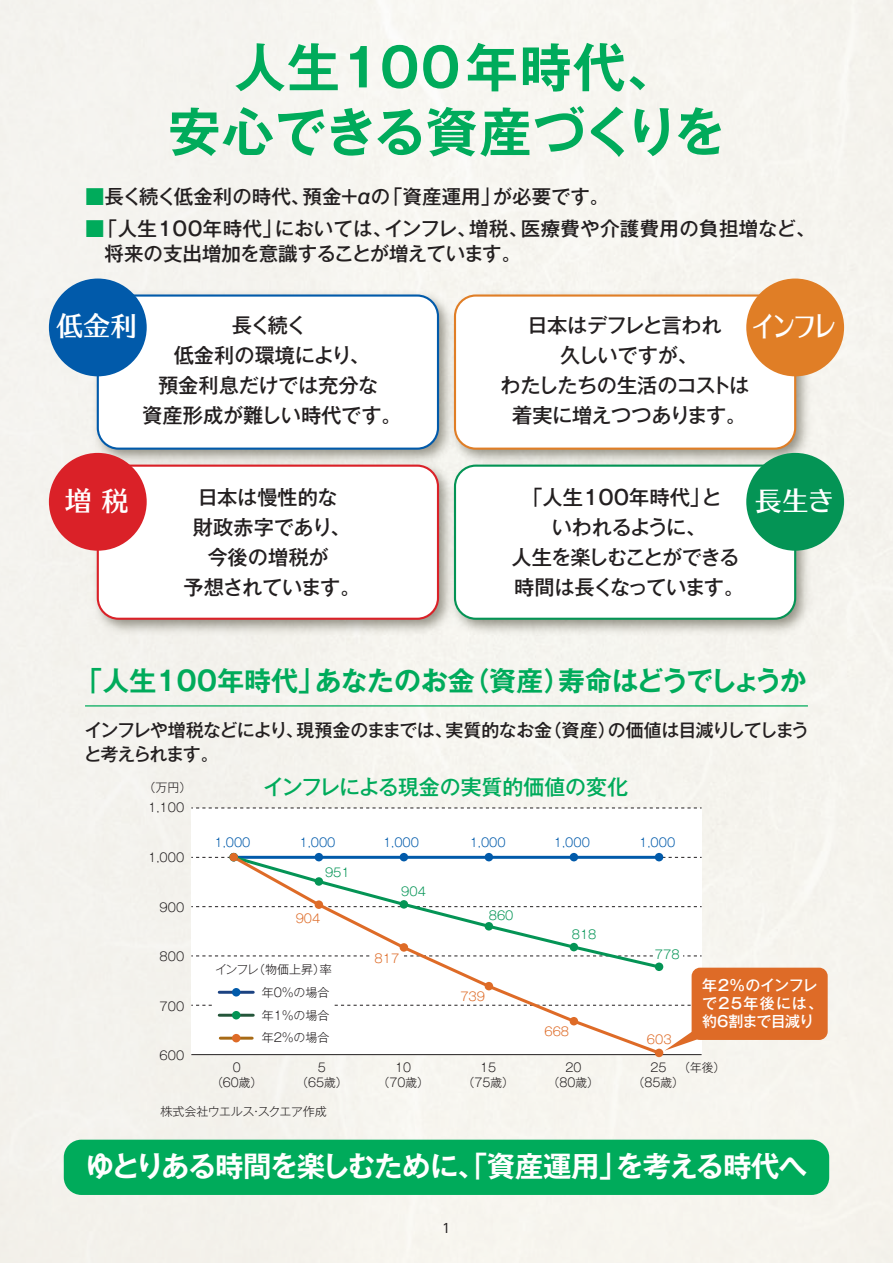
<style>
.page{position:relative;width:893px;height:1263px;background:#f5f4ee}
.page>*{position:absolute;margin:0;border:0;box-sizing:border-box;transform-origin:0 0}
.t1{font:700 52.5px/64.5px "Gothic MB101 Pro De";letter-spacing:.02em;color:#00ab5b;text-align:center}
.t2{font:30px "UD Typos 512 Std";color:#fff;scale:.8 1}
.t3{font:700 28.5px "Gothic MB101 Pro De";letter-spacing:-.05em;color:#fff}
.t4{font:700 27px "Gothic MB101 Pro De";letter-spacing:-.005em;color:#00ab5b}
.t5{font:27px "UD Typos 512 Std";color:#fff}
.t6{font:500 21px "Gothic MB101 Pro";letter-spacing:-.005em;color:#00ab5b}
.t7{font:500 20.25px/30px "Gothic MB101 Pro";letter-spacing:-.015em;color:#231f20;text-align:center}
.t8{font:500 20.25px/30px "Gothic MB101 Pro";letter-spacing:-.045em;color:#231f20;text-align:center}
.t9{font:500 20.25px/30px "Gothic MB101 Pro";letter-spacing:-.035em;color:#231f20;text-align:center}
.t10{font:500 19.5px/25.5px "Gothic MB101 Pro";color:#231f20}
.t11{font:500 18px/24px "Gothic MB101 Pro";letter-spacing:-.05em;color:#231f20}
.t12{font:500 15px/18px "Gothic MB101 Pro";color:#fff}
.t13{font:12.75px "UD Shin Go NT Pro";color:#231f20}
.t14{font:300 12px/22.5px "Gothic MB101 Pro";color:#231f20;text-align:justify}
.t15{font:300 12px "Gothic MB101 Pro";color:#015aaa}
.t16{font:300 12px "Gothic MB101 Pro";color:#049455}
.t17{font:300 12px "Gothic MB101 Pro";color:#de6b27}
.t18{font:300 12px "Gothic MB101 Pro";letter-spacing:-.035em;color:#231f20}
.t19{font:300 12px "Gothic MB101 Pro";letter-spacing:-.04em;color:#231f20}
.s1{color:#00ab5b}
</style>
<div class="page">
<img style="left:87px;top:285px;width:357px;height:170px">
<div style="left:98px;top:296px;width:340px;height:153px;background:#fff;border-radius:21px"></div>
<div style="left:97px;top:294px;width:342px;height:156px;border:2px solid #015aaa;border-radius:21px"></div>
<img style="left:444px;top:285px;width:372px;height:170px">
<div style="left:455px;top:296px;width:340px;height:153px;background:#fff;border-radius:21px"></div>
<div style="left:454px;top:294px;width:342px;height:156px;border:2px solid #e07e26;border-radius:21px"></div>
<img style="left:458px;top:455px;width:358px;height:184px">
<div style="left:455px;top:466px;width:340px;height:153px;background:#fff;border-radius:21px"></div>
<div style="left:454px;top:465px;width:342px;height:155px;border:2px solid #049455;border-radius:21px"></div>
<img style="left:87px;top:455px;width:371px;height:184px">
<div style="left:98px;top:466px;width:340px;height:153px;background:#fff;border-radius:21px"></div>
<div style="left:97px;top:465px;width:342px;height:155px;border:2px solid #da2128;border-radius:21px"></div>
<div style="left:49px;top:279px;width:98px;height:97px;background:#015aaa;border-radius:50%"></div>
<div style="left:746px;top:279px;width:98px;height:97px;background:#e07e26;border-radius:50%"></div>
<div style="left:49px;top:453px;width:98px;height:98px;background:#da2128;border-radius:50%"></div>
<div style="left:746px;top:453px;width:98px;height:98px;background:#049455;border-radius:50%"></div>
<hr style="left:85px;top:705px;width:723px;height:1px;background:#00ab5b">
<div style="left:191px;top:808px;width:511px;height:246px;background:#fff"></div>
<svg style="left:191px;top:808px;width:511px;height:1px"></svg>
<svg style="left:191px;top:857px;width:511px;height:1px"></svg>
<svg style="left:191px;top:906px;width:511px;height:1px"></svg>
<svg style="left:191px;top:956px;width:511px;height:1px"></svg>
<svg style="left:191px;top:1005px;width:501px;height:1px"></svg>
<hr style="left:191px;top:1054px;width:511px;height:1px;background:#231f20">
<svg style="left:230px;top:853px;width:433px;height:204px"></svg>
<div style="left:315px;top:900px;width:8px;height:9px;background:#de6b27;border-radius:50%"></div>
<div style="left:400px;top:943px;width:8px;height:9px;background:#de6b27;border-radius:50%"></div>
<div style="left:485px;top:982px;width:8px;height:8px;background:#de6b27;border-radius:50%"></div>
<div style="left:570px;top:1017px;width:8px;height:8px;background:#de6b27;border-radius:50%"></div>
<div style="left:655px;top:1049px;width:8px;height:8px;background:#de6b27;border-radius:50%"></div>
<div style="left:229px;top:853px;width:9px;height:8px;background:#de6b27;border-radius:50%"></div>
<div style="left:370px;top:954px;width:32px;height:10px;background:#fff"></div>
<div style="left:655px;top:947px;width:27px;height:13px;background:#fff"></div>
<div style="left:64px;top:1140px;width:765px;height:55px;background:#00ab5b;border-radius:18px"></div>
<div style="left:692px;top:968px;width:136px;height:72px;background:#de6b27;border-radius:9px"></div>
<svg style="left:665px;top:1023px;width:41px;height:28px"></svg>
<div style="left:212px;top:1001px;width:121px;height:16px;background:#fff"></div>
<hr style="left:219px;top:991px;width:34px;height:3px;background:#1b4281">
<div style="left:232px;top:988px;width:8px;height:8px;background:#015aaa;border-radius:50%"></div>
<hr style="left:219px;top:1014px;width:34px;height:3px;background:#24563a">
<div style="left:232px;top:1011px;width:8px;height:8px;background:#049455;border-radius:50%"></div>
<hr style="left:220px;top:1037px;width:32px;height:3px;background:#a76a16">
<div style="left:232px;top:1034px;width:8px;height:8px;background:#de6b27;border-radius:50%"></div>
<h1 class="t1" style="left:168px;top:29px;width:559px">人生100年時代、<br>安心できる資産づくりを</h1>
<p class="t10" style="left:85px;top:182px;width:526px"><span class="s1">■</span>長く続く低金利の時代、預金+αの「資産運用」が必要です。</p>
<p class="t10" style="left:105px;top:213px;width:712px;text-indent:-20px"><span class="s1">■</span>「人生100年時代」においては、インフレ、増税、医療費や介護費用の負担増など、将来の支出増加を意識することが増えています。</p>
<h3 class="t5" style="left:56px;top:303px;width:82px">低金利</h3>
<h2 class="t2" style="left:751px;top:300px;width:109px">インフレ</h2>
<p class="t7" style="left:142px;top:307px;width:261px">長く続く<br>低金利の環境により、<br>預金利息だけでは充分な<br>資産形成が難しい時代です。</p>
<p class="t9" style="left:501px;top:308px;width:250px">日本はデフレと言われ<br>久しいですが、<br>わたしたちの生活のコストは着実に増えつつあります。</p>
<h3 class="t5" style="left:65px;top:477px;width:65px">増 税</h3>
<h3 class="t5" style="left:755px;top:478px;width:81px">長生き</h3>
<p class="t8" style="left:511px;top:480px;width:234px">「人生100年時代」と<br>いわれるように、<br>人生を楽しむことができる時間は長くなっています。</p>
<p class="t7" style="left:184px;top:480px;width:178px">日本は慢性的な<br>財政赤字であり、今後の増税が<br>予想されています。</p>
<h3 class="t4" style="left:76px;top:659px;width:732px">「人生100年時代」あなたのお金（資産）寿命はどうでしょうか</h3>
<p class="t11" style="left:84px;top:715px;width:727px">インフレや増税などにより、現預金のままでは、実質的なお金（資産）の価値は目減りしてしまうと考えられます。</p>
<p class="t14" style="left:144px;top:774px;width:49px">（万円）</p>
<p class="t14" style="left:148px;top:795px;width:38px">1,100</p>
<p class="t14" style="left:148px;top:844px;width:38px">1,000</p>
<p class="t14" style="left:159px;top:894px;width:26px">900</p>
<p class="t14" style="left:159px;top:944px;width:26px">800</p>
<p class="t14" style="left:159px;top:993px;width:26px">700</p>
<p class="t14" style="left:159px;top:1043px;width:26px">600</p>
<p class="t6" style="left:263px;top:770px;width:366px">インフレによる現金の実質的価値の変化</p>
<p class="t15" style="left:214px;top:833px;width:37px">1,000</p>
<p class="t15" style="left:300px;top:833px;width:37px">1,000</p>
<p class="t15" style="left:383px;top:833px;width:37px">1,000</p>
<p class="t15" style="left:470px;top:833px;width:37px">1,000</p>
<p class="t15" style="left:554px;top:833px;width:37px">1,000</p>
<p class="t15" style="left:639px;top:833px;width:37px">1,000</p>
<p class="t16" style="left:325px;top:862px;width:26px">951</p>
<p class="t16" style="left:401px;top:882px;width:26px">904</p>
<p class="t16" style="left:489px;top:905px;width:26px">860</p>
<p class="t16" style="left:572px;top:925px;width:26px">818</p>
<p class="t17" style="left:296px;top:908px;width:26px">904</p>
<p class="t19" style="left:216px;top:960px;width:118px">インフレ（物価上昇）率</p>
<p class="t14" style="left:262px;top:980px;width:69px">年0%の場合年1%の場合年2%の場合</p>
<p class="t17" style="left:375px;top:948px;width:26px">817</p>
<p class="t16" style="left:655px;top:944px;width:26px">778</p>
<p class="t17" style="left:460px;top:986px;width:26px">739</p>
<p class="t17" style="left:544px;top:1021px;width:26px">668</p>
<p class="t17" style="left:647px;top:1029px;width:26px">603</p>
<p class="t12" style="left:702px;top:974px;width:122px">年2％のインフレで25年後には、約6割まで目減り</p>
<p class="t14" style="left:233px;top:1054px;width:9px">0</p>
<p class="t14" style="left:318px;top:1054px;width:9px">5</p>
<p class="t14" style="left:395px;top:1054px;width:17px">10</p>
<p class="t14" style="left:480px;top:1054px;width:17px">15</p>
<p class="t14" style="left:565px;top:1054px;width:17px">20</p>
<p class="t14" style="left:650px;top:1054px;width:76px">25 （年後）</p>
<p class="t14" style="left:211px;top:1070px;width:52px">（60歳）</p>
<p class="t14" style="left:296px;top:1070px;width:52px">（65歳）</p>
<p class="t14" style="left:378px;top:1070px;width:52px">（70歳）</p>
<p class="t14" style="left:463px;top:1070px;width:52px">（75歳）</p>
<p class="t14" style="left:548px;top:1070px;width:52px">（80歳）</p>
<p class="t14" style="left:633px;top:1070px;width:52px">（85歳）</p>
<p class="t18" style="left:161px;top:1102px;width:168px">株式会社ウエルス・スクエア作成</p>
<h3 class="t3" style="left:86px;top:1143px;width:723px">ゆとりある時間を楽しむために、「資産運用」を考える時代へ</h3>
<p class="t13" style="left:442px;top:1217px;width:10px">1</p>
</div>
